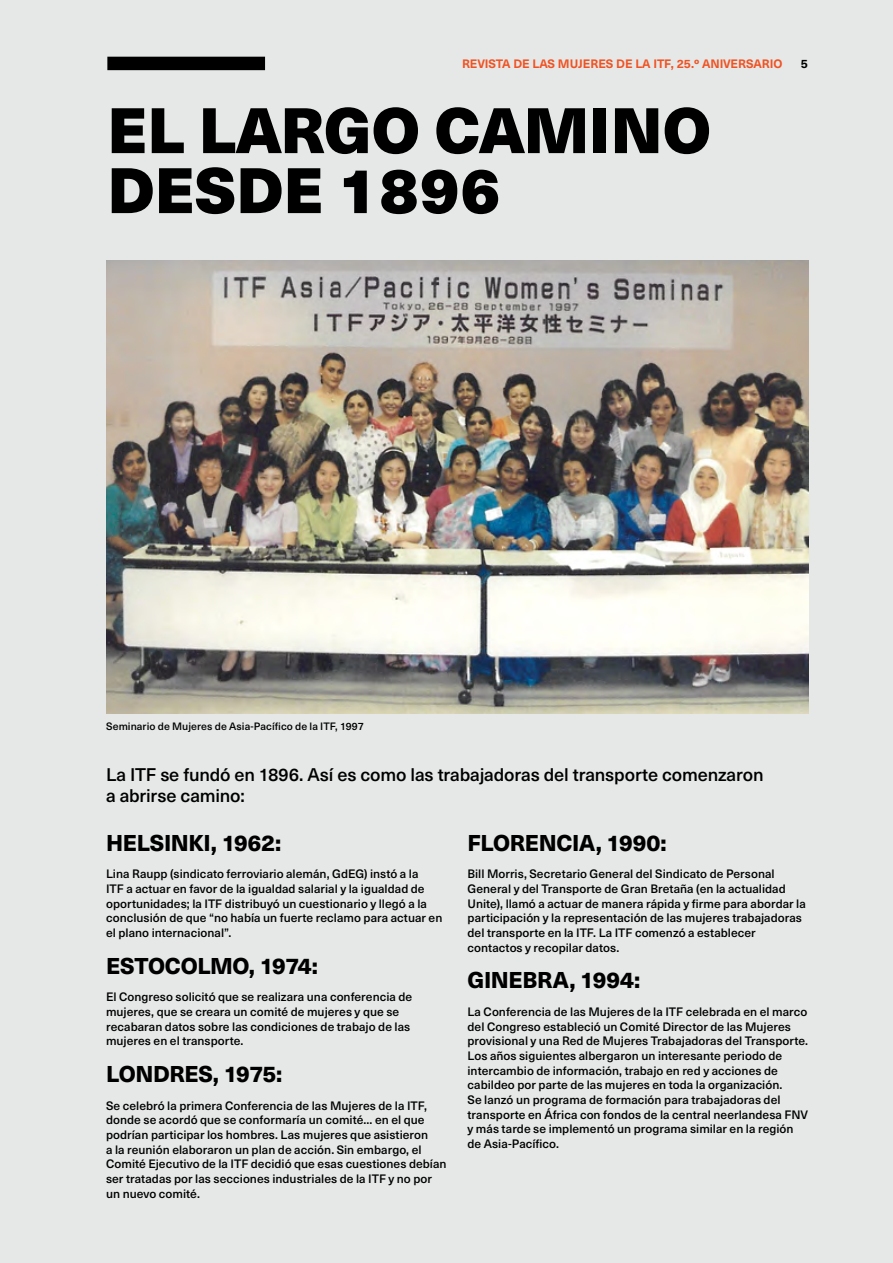
<style>
.page{position:relative;width:893px;height:1263px;background:#e6e8e8}
.page>*{position:absolute;margin:0;border:0;box-sizing:border-box;transform-origin:0 0}
.t1{font:900 63px/60px "Neue Haas Unica W1 G";color:#000}
.t2{font:800 22.5px "Neue Haas Unica W1 G";letter-spacing:-.015em;color:#000}
.t3{font:500 18px/21px "Neue Haas Unica W1 G";letter-spacing:-.01em;color:#000}
.t4{font:500 12px/14.7px "Neue Haas Unica W1 G";color:#000}
.t5{font:700 12px "Neue Haas Unica W1 G";color:#f05323}
.t6{font:700 12px "Neue Haas Unica W1 G";color:#000}
.t7{font:500 10.5px "Neue Haas Unica W1 G";letter-spacing:.005em;color:#000}
</style>
<div class="page">
<img style="left:106px;top:260px;width:702px;height:454px">
<div style="left:107px;top:57px;width:158px;height:13px;background:#000"></div>
<p class="t5" style="left:462px;top:54px;width:322px">REVISTA DE LAS MUJERES DE LA ITF, 25.º ANIVERSARIO</p>
<p class="t6" style="left:801px;top:54px;width:9px">5</p>
<h1 class="t1" style="left:107px;top:97px;width:605px">EL LARGO CAMINO<br>DESDE 1896</h1>
<p class="t7" style="left:106px;top:719px;width:259px">Seminario de Mujeres de Asia-Pacífico de la ITF, 1997</p>
<h3 class="t3" style="left:106px;top:763px;width:659px">La ITF se fundó en 1896. Así es como las trabajadoras del transporte comenzaron a abrirse camino:</h3>
<h2 class="t2" style="left:106px;top:825px;width:177px">HELSINKI, 1962:</h2>
<p class="t4" style="left:106px;top:866px;width:338px">Lina Raupp (sindicato ferroviario alemán, GdEG) instó a la<br>ITF a actuar en favor de la igualdad salarial y la igualdad de oportunidades; la ITF distribuyó un cuestionario y llegó a la conclusión de que “no había un fuerte reclamo para actuar en el plano internacional”.</p>
<h2 class="t2" style="left:106px;top:948px;width:213px">ESTOCOLMO, 1974:</h2>
<p class="t4" style="left:106px;top:989px;width:308px">El Congreso solicitó que se realizara una conferencia de mujeres, que se creara un comité de mujeres y que se recabaran datos sobre las condiciones de trabajo de las mujeres en el transporte.</p>
<h2 class="t2" style="left:106px;top:1056px;width:178px">LONDRES, 1975:</h2>
<p class="t4" style="left:106px;top:1097px;width:342px">Se celebró la primera Conferencia de las Mujeres de la ITF, donde se acordó que se conformaría un comité... en el que podrían participar los hombres. Las mujeres que asistieron<br>a la reunión elaboraron un plan de acción. Sin embargo, el Comité Ejecutivo de la ITF decidió que esas cuestiones debían ser tratadas por las secciones industriales de la ITF y no por un nuevo comité.</p>
<h2 class="t2" style="left:468px;top:825px;width:201px">FLORENCIA, 1990:</h2>
<p class="t4" style="left:468px;top:866px;width:340px">Bill Morris, Secretario General del Sindicato de Personal General y del Transporte de Gran Bretaña (en la actualidad Unite), llamó a actuar de manera rápida y firme para abordar la participación y la representación de las mujeres trabajadoras del transporte en la ITF. La ITF comenzó a establecer contactos y recopilar datos.</p>
<h2 class="t2" style="left:468px;top:963px;width:174px">GINEBRA, 1994:</h2>
<p class="t4" style="left:468px;top:1003px;width:342px">La Conferencia de las Mujeres de la ITF celebrada en el marco del Congreso estableció un Comité Director de las Mujeres provisional y una Red de Mujeres Trabajadoras del Transporte.<br>Los años siguientes albergaron un interesante periodo de intercambio de información, trabajo en red y acciones de cabildeo por parte de las mujeres en toda la organización.<br>Se lanzó un programa de formación para trabajadoras del transporte en África con fondos de la central neerlandesa FNV y más tarde se implementó un programa similar en la región de Asia-Pacífico.</p>
</div>
